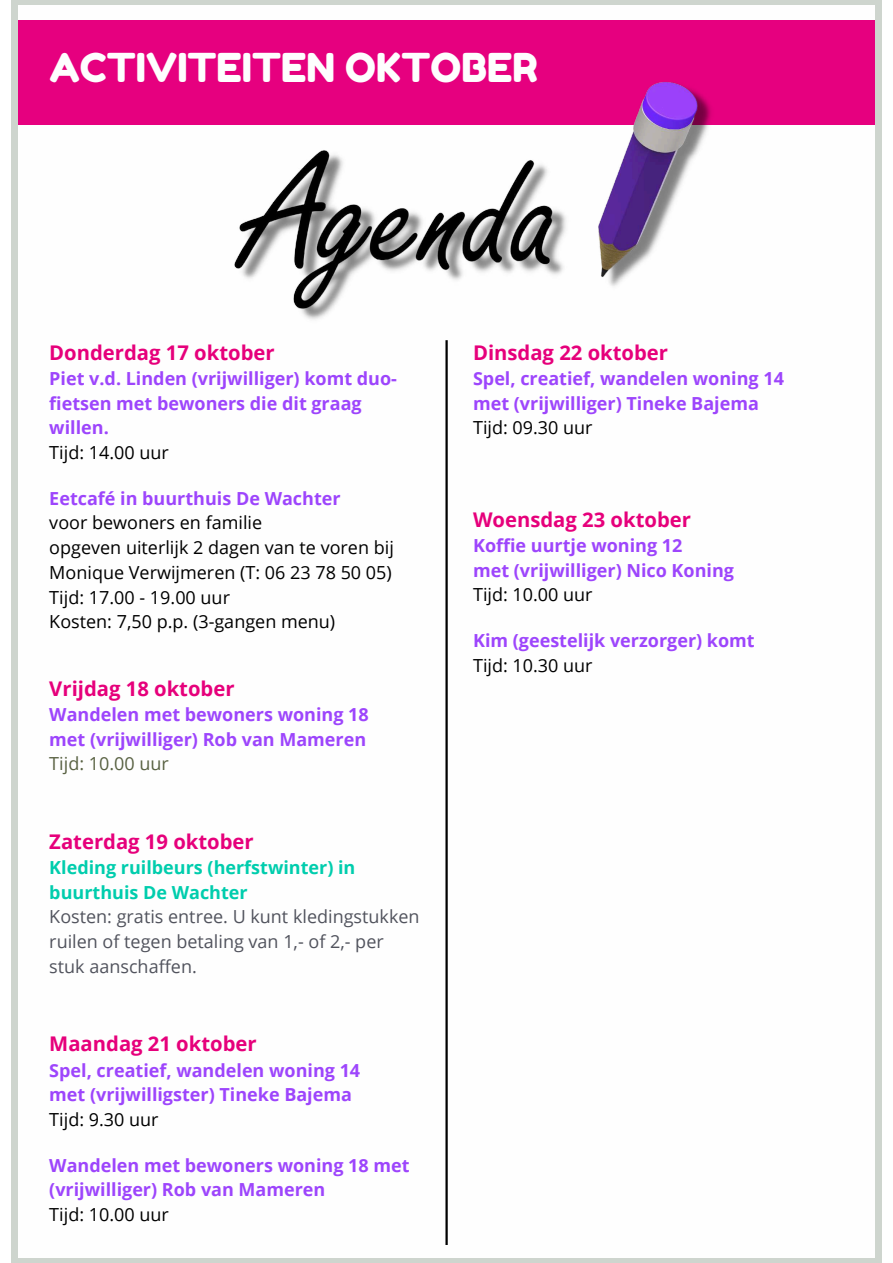
<style>
.page{position:relative;width:893px;height:1263px;background:#fff}
.page>*{position:absolute;margin:0;border:0;box-sizing:border-box;transform-origin:0 0}
.t1{font:39.75px "Fredoka One";color:#fefefe}
.t2{font:700 20.25px "Open Sans";color:#e6007b}
.t3{font:700 18px/24.8px "Open Sans";color:#9d45fc}
.t4{font:18px/24.8px "Open Sans";color:#000}
.t5{font:18px/24.8px "Open Sans";color:#51535d}
.t6{font:700 18px/24.8px "Open Sans";color:#00cdad}
.t7{font:18px "Open Sans";color:#596243}
</style>
<div class="page">
<div style="left:11px;top:0;width:871px;height:1263px;background:#ced5ce"></div>
<div style="left:18px;top:5px;width:856px;height:1253px;background:#fefefe"></div>
<div style="left:18px;top:21px;width:856px;height:104px;background:#e6007f"></div>
<img style="left:235px;top:82px;width:476px;height:238px">
<hr style="left:445px;top:340px;width:3px;height:905px;background:#000">
<h1 class="t1" style="left:49px;top:43px;width:489px">ACTIVITEITEN OKTOBER</h1>
<p class="t2" style="left:49px;top:338px;width:227px">Donderdag 17 oktober</p>
<p class="t3" style="left:49px;top:365px;width:349px">Piet v.d. Linden (vrijwilliger) komt duo&shy;fietsen met bewoners die dit graag willen.</p>
<p class="t4" style="left:49px;top:440px;width:121px">Tijd: 14.00 uur</p>
<p class="t3" style="left:49px;top:485px;width:293px">Eetcafé in buurthuis De Wachter</p>
<p class="t4" style="left:49px;top:510px;width:346px">voor bewoners en familie<br>opgeven uiterlijk 2 dagen van te voren bij<br>Monique Verwijmeren (T: 06 23 78 50 05)<br>Tijd: 17.00 - 19.00 uur<br>Kosten: 7,50 p.p. (3-gangen menu)</p>
<p class="t2" style="left:49px;top:674px;width:187px">Vrijdag 18 oktober</p>
<p class="t3" style="left:49px;top:701px;width:321px">Wandelen met bewoners woning 18 met (vrijwilliger) Rob van Mameren</p>
<p class="t7" style="left:49px;top:751px;width:121px">Tijd: 10.00 uur</p>
<p class="t2" style="left:49px;top:827px;width:206px">Zaterdag 19 oktober</p>
<p class="t6" style="left:49px;top:854px;width:308px">Kleding ruilbeurs (herfstwinter) in buurthuis De Wachter</p>
<p class="t5" style="left:49px;top:904px;width:372px">Kosten: gratis entree. U kunt kledingstukken ruilen of tegen betaling van 1,- of 2,- per stuk aanschaffen.</p>
<p class="t2" style="left:49px;top:1029px;width:209px">Maandag 21 oktober</p>
<p class="t3" style="left:49px;top:1057px;width:312px">Spel, creatief, wandelen woning 14 met (vrijwilligster) Tineke Bajema</p>
<p class="t4" style="left:49px;top:1107px;width:111px">Tijd: 9.30 uur</p>
<p class="t3" style="left:49px;top:1152px;width:362px">Wandelen met bewoners woning 18 met (vrijwilliger) Rob van Mameren</p>
<p class="t4" style="left:49px;top:1202px;width:121px">Tijd: 10.00 uur</p>
<p class="t2" style="left:473px;top:338px;width:196px">Dinsdag 22 oktober</p>
<p class="t3" style="left:473px;top:365px;width:312px">Spel, creatief, wandelen woning 14 met (vrijwilliger) Tineke Bajema</p>
<p class="t4" style="left:473px;top:415px;width:121px">Tijd: 09.30 uur</p>
<p class="t2" style="left:473px;top:505px;width:219px">Woensdag 23 oktober</p>
<p class="t3" style="left:473px;top:533px;width:262px">Koffie uurtje woning 12<br>met (vrijwilliger) Nico Koning</p>
<p class="t4" style="left:473px;top:582px;width:121px">Tijd: 10.00 uur</p>
<p class="t3" style="left:473px;top:628px;width:283px">Kim (geestelijk verzorger) komt</p>
<p class="t4" style="left:473px;top:652px;width:121px">Tijd: 10.30 uur</p>
</div>
